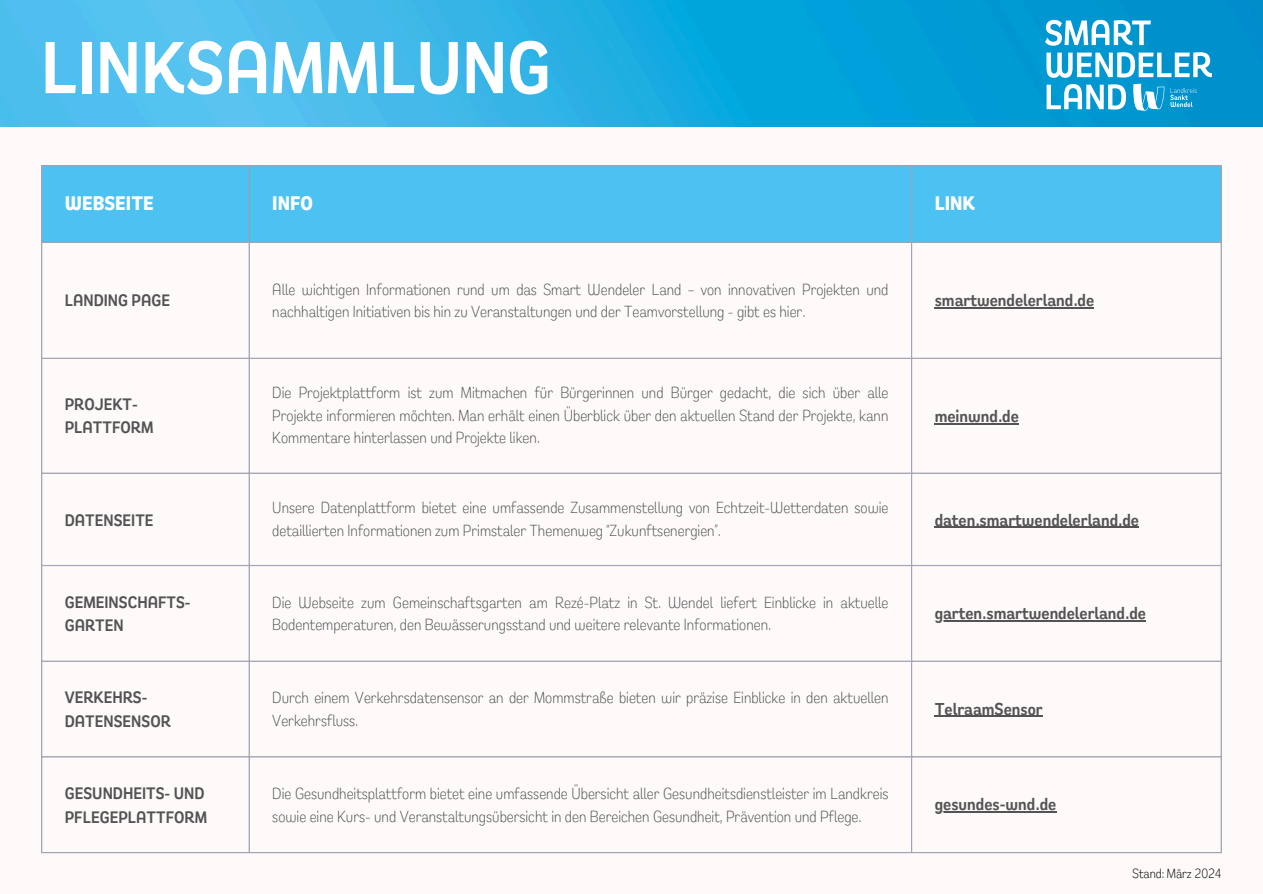
<style>
.page{position:relative;width:1263px;height:894px;background:#fff}
.page>*{position:absolute;margin:0;border:0;box-sizing:border-box;transform-origin:0 0}
.t1{font:600 75.15px "Remora Sans W1";color:#fff}
.t2{font:700 20.1px "Remora Sans W1";color:#fff}
.t3{font:600 17.7px "Remora Sans W1";color:#545454}
.t4{font:600 17.1px/23.7px "Remora Sans W1";color:#545454}
.t5{font:300 16.5px/22.5px "Remora Sans W1";color:#545454}
.t6{font:300 13.65px "Remora Sans W1";color:#000}
</style>
<div class="page">
<div style="left:0;top:0;width:1263px;height:893px;background:#fffafa"></div>
<img style="left:0;top:0;width:1263px;height:126px">
<div style="left:42px;top:166px;width:1179px;height:76px;background:#4bc2f1"></div>
<hr style="left:935px;top:307px;width:159px;height:1px;background:#545454">
<hr style="left:935px;top:423px;width:84px;height:1px;background:#545454">
<hr style="left:935px;top:526px;width:204px;height:1px;background:#545454">
<hr style="left:935px;top:620px;width:211px;height:1px;background:#545454">
<hr style="left:935px;top:715px;width:108px;height:1px;background:#545454">
<hr style="left:935px;top:811px;width:121px;height:1px;background:#545454">
<hr style="left:41px;top:166px;width:1px;height:685px;background:#a4a4b4">
<hr style="left:249px;top:166px;width:1px;height:685px;background:#a4a4b4">
<hr style="left:911px;top:166px;width:1px;height:685px;background:#a4a4b4">
<hr style="left:1221px;top:166px;width:1px;height:685px;background:#a4a4b4">
<hr style="left:41px;top:165px;width:1181px;height:1px;background:#a4a4b4">
<hr style="left:41px;top:242px;width:1181px;height:1px;background:#a4a4b4">
<hr style="left:41px;top:357px;width:1181px;height:2px;background:#a4a4b4">
<hr style="left:41px;top:472px;width:1181px;height:1px;background:#a4a4b4">
<hr style="left:41px;top:564px;width:1181px;height:2px;background:#a4a4b4">
<hr style="left:41px;top:660px;width:1181px;height:1px;background:#a4a4b4">
<hr style="left:41px;top:756px;width:1181px;height:1px;background:#a4a4b4">
<hr style="left:41px;top:851px;width:1181px;height:2px;background:#a4a4b4">
<svg style="left:1045px;top:20px;width:167px;height:91px"></svg>
<p class="t1" style="left:41px;top:19px;width:512px">LINKSAMMLUNG</p>
<h1 class="t2" style="left:65px;top:190px;width:91px">WEBSEITE</h1>
<p class="t2" style="left:272px;top:190px;width:42px">INFO</p>
<p class="t2" style="left:935px;top:190px;width:42px">LINK</p>
<p class="t4" style="left:65px;top:287px;width:107px">LANDING PAGE</p>
<p class="t5" style="left:272px;top:277px;width:618px">Alle wichtigen Informationen rund um das Smart Wendeler Land – von innovativen Projekten und nachhaltigen Initiativen bis hin zu Veranstaltungen und der Teamvorstellung - gibt es hier.</p>
<p class="t3" style="left:935px;top:288px;width:161px">smartwendelerland.de</p>
<p class="t4" style="left:65px;top:391px;width:90px">PROJEKT-<br>PLATTFORM</p>
<p class="t5" style="left:272px;top:381px;width:618px;text-align:justify">Die Projektplattform ist zum Mitmachen für Bürgerinnen und Bürger gedacht, die sich über alle Projekte informieren möchten. Man erhält einen Überblick über den aktuellen Stand der Projekte, kann Kommentare hinterlassen und Projekte liken.</p>
<p class="t3" style="left:935px;top:404px;width:86px">meinwnd.de</p>
<p class="t4" style="left:65px;top:507px;width:90px">DATENSEITE</p>
<p class="t5" style="left:272px;top:495px;width:618px">Unsere Datenplattform bietet eine umfassende Zusammenstellung von Echtzeit-Wetterdaten sowie detaillierten Informationen zum Primstaler Themenweg “Zukunftsenergien”.</p>
<p class="t3" style="left:935px;top:508px;width:206px">daten.smartwendelerland.de</p>
<p class="t4" style="left:65px;top:589px;width:127px">GEMEINSCHAFTS-<br>GARTEN</p>
<p class="t5" style="left:272px;top:590px;width:618px">Die Webseite zum Gemeinschaftsgarten am Rezé-Platz in St. Wendel liefert Einblicke in aktuelle<br>Bodentemperaturen, den Bewässerungsstand und weitere relevante Informationen.</p>
<p class="t3" style="left:935px;top:601px;width:213px">garten.smartwendelerland.de</p>
<p class="t4" style="left:65px;top:685px;width:108px">VERKEHRS-<br>DATENSENSOR</p>
<p class="t5" style="left:272px;top:686px;width:618px">Durch einem Verkehrsdatensensor an der Mommstraße bieten wir präzise Einblicke in den aktuellen<br>Verkehrsfluss.</p>
<p class="t3" style="left:935px;top:697px;width:110px">TelraamSensor</p>
<p class="t4" style="left:65px;top:780px;width:144px">GESUNDHEITS- UND<br>PFLEGEPLATTFORM</p>
<p class="t5" style="left:272px;top:781px;width:618px">Die Gesundheitsplattform bietet eine umfassende Übersicht aller Gesundheitsdienstleister im Landkreis sowie eine Kurs- und Veranstaltungsübersicht in den Bereichen Gesundheit, Prävention und Pflege.</p>
<p class="t3" style="left:935px;top:792px;width:123px">gesundes-wnd.de</p>
<p class="t6" style="left:1133px;top:864px;width:91px">Stand: März 2024</p>
</div>
